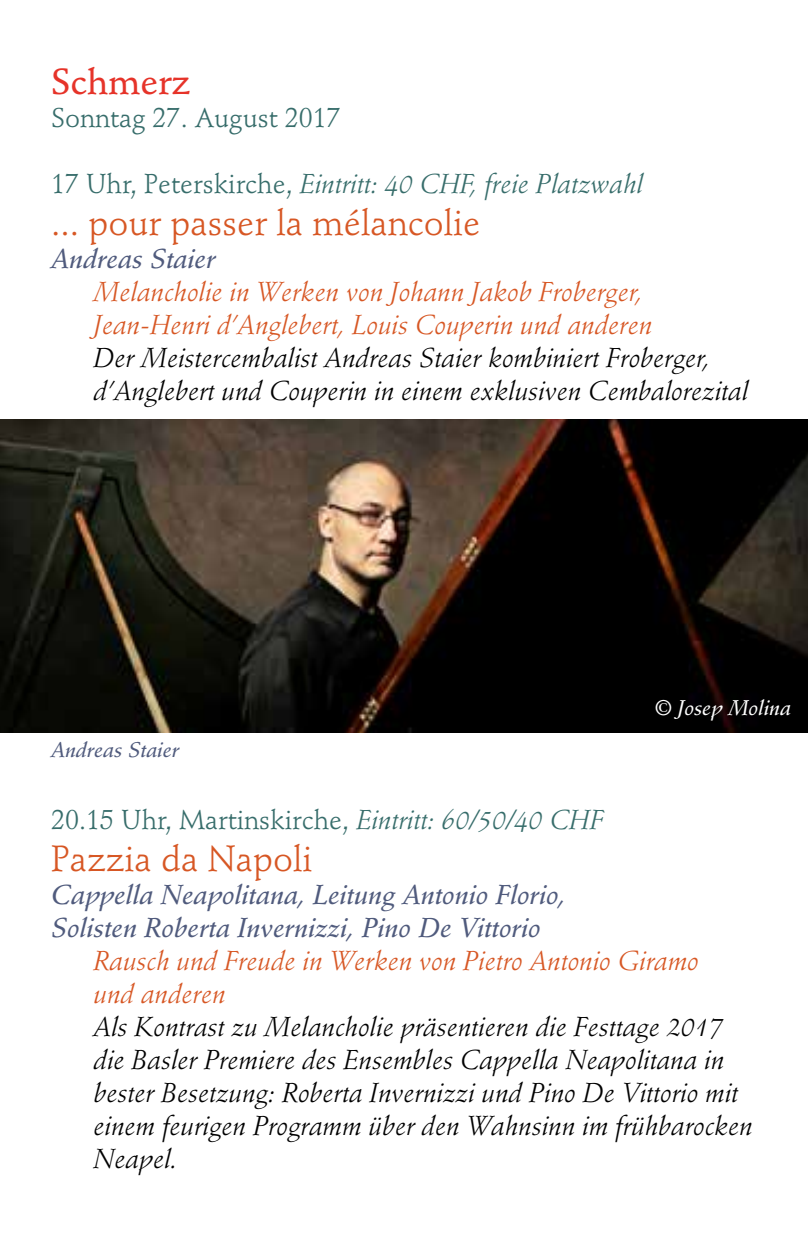
<style>
.page{position:relative;width:808px;height:1259px;background:#fff}
.page>*{position:absolute;margin:0;border:0;box-sizing:border-box;transform-origin:0 0}
.t1{font:36px "Stempel Schneidler Std";color:#d75724}
.t2{font:500 36px "Stempel Schneidler Std";color:#e63329}
.t3{font:italic 27px/33px "Stempel Schneidler Std";color:#000}
.t4{font:italic 27px/33px "Stempel Schneidler Std";color:#d75724}
.t5{font:27px/33px "Stempel Schneidler Std Med It";color:#505b7d}
.t6{font:27px "Stempel Schneidler Std";color:#376d6b}
.t7{font:italic 27px "Stempel Schneidler Std";color:#376d6b}
.t8{font:21px "Stempel Schneidler Std Med It";color:#505b7d}
.t9{font:21px "Stempel Schneidler Std Med It";color:#fff}
.s1{font-style:normal}
.s2{font-style:italic}
</style>
<div class="page">
<img style="left:0;top:419px;width:808px;height:313px">
<h1 class="t2" style="left:51px;top:60px;width:141px">Schmerz</h1>
<p class="t6" style="left:51px;top:101px;width:291px">Sonntag 27. August 2017</p>
<p class="t7" style="left:51px;top:168px;width:593px"><span class="s1">17 Uhr, Peterskirche,</span> Eintritt: 40 CHF, freie Platzwahl</p>
<h1 class="t1" style="left:51px;top:201px;width:431px">... pour passer la mélancolie</h1>
<p class="t5" style="left:51px;top:242px;width:166px">Andreas Staier</p>
<p class="t4" style="left:94px;top:275px;width:560px">Melancholie in Werken von Johann Jakob Froberger,<br>Jean-Henri d’Anglebert, Louis Couperin und anderen</p>
<p class="t3" style="left:94px;top:341px;width:656px">Der Meistercembalist Andreas Staier kombiniert Froberger, d’Anglebert und Couperin in einem exklusiven Cembalorezital</p>
<p class="t8" style="left:51px;top:737px;width:130px">Andreas Staier</p>
<p class="t9" style="left:655px;top:695px;width:138px">© Josep Molina</p>
<p class="t6" style="left:51px;top:803px;width:554px">20.15 Uhr, Martinskirche, <span class="s2">Eintritt: 60/50/40 CHF</span></p>
<h1 class="t1" style="left:51px;top:837px;width:263px">Pazzia da Napoli</h1>
<p class="t5" style="left:51px;top:878px;width:517px">Cappella Neapolitana, Leitung Antonio Florio,<br>Solisten Roberta Invernizzi, Pino De Vittorio</p>
<p class="t4" style="left:94px;top:944px;width:607px">Rausch und Freude in Werken von Pietro Antonio Giramo und anderen</p>
<p class="t3" style="left:94px;top:1010px;width:661px">Als Kontrast zu Melancholie präsentieren die Festtage 2017 die Basler Premiere des Ensembles Cappella Neapolitana in bester Besetzung: Roberta Invernizzi und Pino De Vittorio mit einem feurigen Programm über den Wahnsinn im frühbarocken Neapel.</p>
</div>
